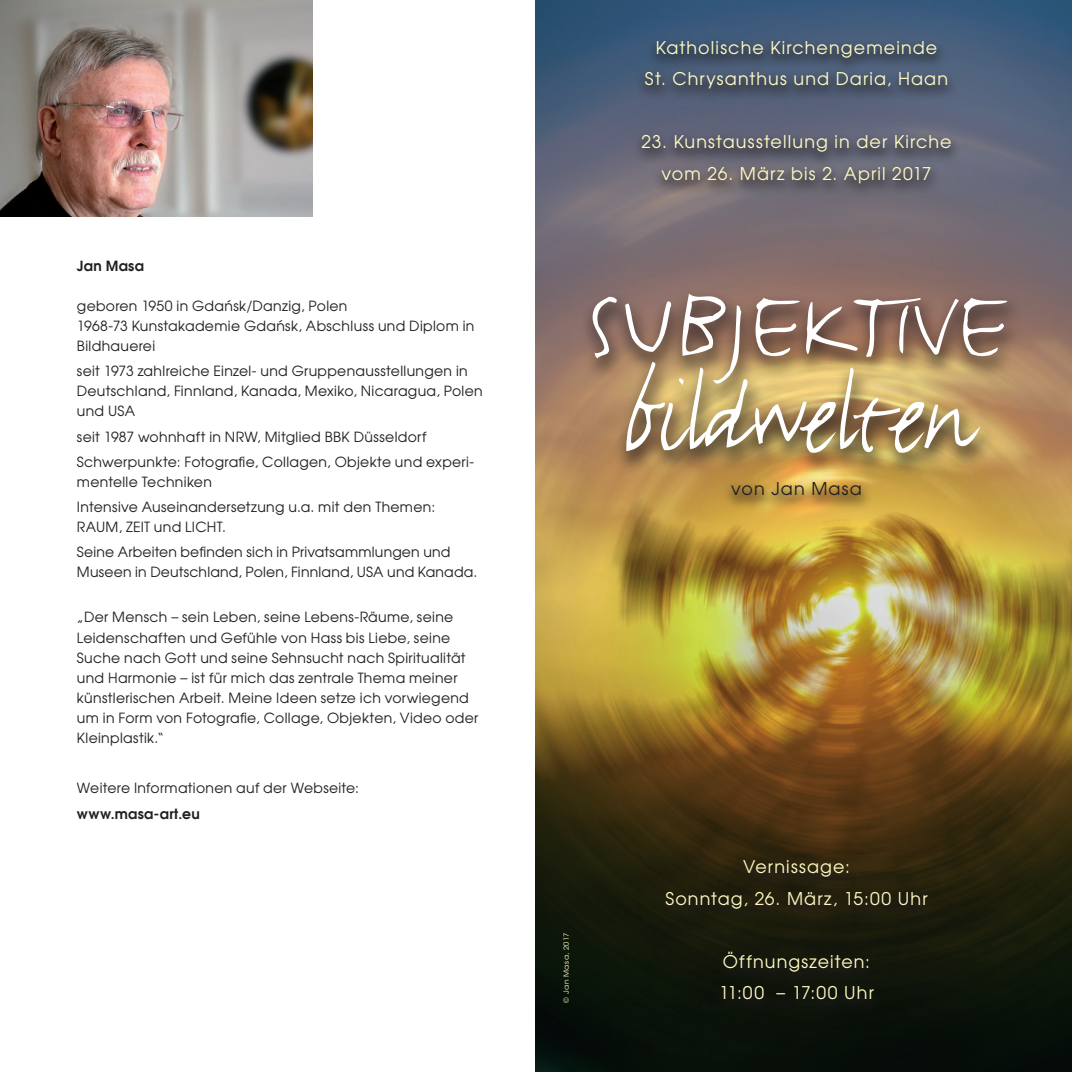
<style>
.page{position:relative;width:1072px;height:1072px;background:#fff}
.page>*{position:absolute;margin:0;border:0;box-sizing:border-box;transform-origin:0 0}
.t1{font:500 115.33px/89.8px "FF Justlefthand";letter-spacing:-.01em;color:#fff;text-align:center}
.t2{font:17.5px/31.5px "Avant Garde";letter-spacing:.065em;color:#fffac1;text-align:center}
.t3{font:17.5px "Avant Garde";letter-spacing:.065em;color:#231f20}
.t4{font:14px/20.1px "Avant Garde";letter-spacing:.025em;color:#231f20}
.t5{font:600 14px "Avant Garde Demi";letter-spacing:.025em;color:#231f20}
.t6{font:7px "Avant Garde";letter-spacing:.07em;color:#fffac1;scale:1.08 1}
.s1{font-size:123.02px}
.s2{font-size:122.33px}
.s3{font-size:113.23px}
.s4{font-size:106.05px}
</style>
<div class="page">
<img style="left:536px;top:0;width:535px;height:1071px">
<div style="left:630px;top:35px;width:329px;height:979px;background:#231f20;opacity:.3"></div>
<div style="left:579px;top:288px;width:446px;height:190px;background:#231f20;opacity:.75"></div>
<img style="left:0;top:0;width:313px;height:216px">
<p class="t5" style="left:77px;top:256px;width:69px">Jan Masa</p>
<p class="t4" style="left:77px;top:295px;width:399px">geboren 1950 in Gda ´nsk/Danzig, Polen<br>1968-73 Kunstakademie Gda ´nsk, Abschluss und Diplom in<br>Bildhauerei</p>
<p class="t4" style="left:77px;top:361px;width:407px">seit 1973 zahlreiche Einzel- und Gruppenausstellungen in<br>Deutschland, Finnland, Kanada, Mexiko, Nicaragua, Polen und USA</p>
<p class="t4" style="left:77px;top:423px;width:398px;line-height:25px">seit 1987 wohnhaft in NRW, Mitglied BBK Düsseldorf<br>Schwerpunkte: Fotografie, Collagen, Objekte und experi-</p>
<p class="t4" style="left:77px;top:469px;width:360px;line-height:25px">mentelle Techniken<br>Intensive Auseinandersetzung u.a. mit den Themen:</p>
<p class="t4" style="left:77px;top:514px;width:375px;line-height:25px">RAUM, ZEIT und LICHT.<br>Seine Arbeiten befinden sich in Privatsammlungen und</p>
<p class="t4" style="left:77px;top:562px;width:402px">Museen in Deutschland, Polen, Finnland, USA und Kanada.</p>
<p class="t4" style="left:77px;top:607px;width:403px">„Der Mensch – sein Leben, seine Lebens-Räume, seine Leidenschaften und Gefühle von Hass bis Liebe, seine Suche nach Gott und seine Sehnsucht nach Spiritualität und Harmonie – ist für mich das zentrale Thema meiner künstlerischen Arbeit. Meine Ideen setze ich vorwiegend um in Form von Fotografie, Collage, Objekten, Video oder Kleinplastik.“</p>
<p class="t4" style="left:77px;top:778px;width:284px">Weitere Informationen auf der Webseite:</p>
<p class="t5" style="left:77px;top:804px;width:124px">www.masa-art.eu</p>
<p class="t2" style="left:645px;top:31px;width:304px">Katholische Kirchengemeinde<br>St. Chrysanthus und Daria, Haan</p>
<p class="t2" style="left:641px;top:126px;width:312px">23. Kunstausstellung in der Kirche vom 26. März bis 2. April 2017</p>
<h1 class="t1" style="left:586px;top:284px;width:422px"><span class="s1">S</span><span class="s2">U</span><span class="s3">B</span>JEKTI<span class="s4">V</span>E bildwelten</h1>
<p class="t3" style="left:731px;top:477px;width:132px">von Jan Masa</p>
<p class="t6" style="left:562px;top:1002px;width:66px;rotate:-90deg">© Jan Masa, 2017</p>
<p class="t2" style="left:665px;top:850px;width:264px">Vernissage:<br>Sonntag, 26. März, 15:00 Uhr</p>
<p class="t2" style="left:719px;top:945px;width:156px;text-align:left">Öffnungszeiten:<br>11:00 – 17:00 Uhr</p>
</div>
